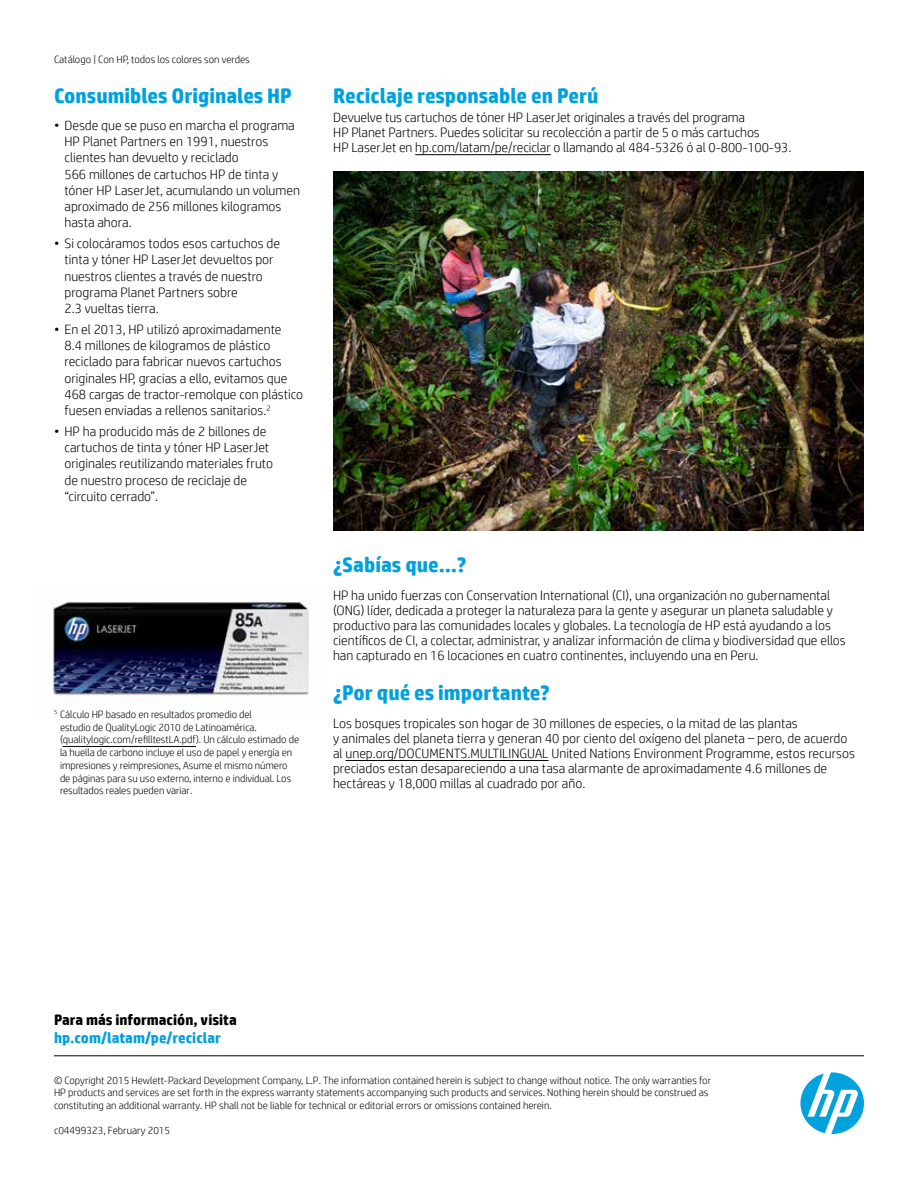
<style>
.page{position:relative;width:918px;height:1188px;background:#fff}
.page>*{position:absolute;margin:0;border:0;box-sizing:border-box;transform-origin:0 0}
.t1{font:700 21px "HP Simplified";color:#00a1dd}
.t2{font:700 15px "HP Simplified";color:#000}
.t3{font:700 15px "HP Simplified";color:#00a1dd}
.t4{font:300 13.5px/16.2px "HP Simplified";color:#000}
.t5{font:300 10.5px/12.8px "HP Simplified";letter-spacing:-.005em;color:#000}
</style>
<div class="page">
<svg style="left:800px;top:1072px;width:64px;height:62px"></svg>
<hr style="left:54px;top:1056px;width:810px;height:1px;background:#000">
<hr style="left:346px;top:760px;width:203px;height:1px;background:#000">
<hr style="left:415px;top:154px;width:136px;height:1px;background:#000">
<img style="left:50px;top:601px;width:261px;height:97px">
<hr style="left:63px;top:746px;width:133px;height:1px;background:#000">
<img style="left:333px;top:171px;width:531px;height:359px">
<p class="t5" style="left:54px;top:52px;width:197px">Catálogo | Con HP, todos los colores son verdes</p>
<h1 class="t1" style="left:54px;top:82px;width:239px">Consumibles Originales HP</h1>
<p class="t4" style="left:65px;top:117px;width:237px;text-indent:-11px">• Desde que se puso en marcha el programa HP Planet Partners en 1991, nuestros clientes han devuelto y reciclado<br>566 millones de cartuchos HP de tinta y tóner HP LaserJet, acumulando un volumen aproximado de 256 millones kilogramos hasta ahora.</p>
<p class="t4" style="left:65px;top:235px;width:217px;text-indent:-11px">• Si colocáramos todos esos cartuchos de tinta y tóner HP LaserJet devueltos por nuestros clientes a través de nuestro programa Planet Partners sobre<br>2.3 vueltas tierra.</p>
<p class="t4" style="left:65px;top:321px;width:240px;text-indent:-11px">• En el 2013, HP utilizó aproximadamente<br>8.4 millones de kilogramos de plástico reciclado para fabricar nuevos cartuchos originales HP, gracias a ello, evitamos que 468 cargas de tractor-remolque con plástico fuesen enviadas a rellenos sanitarios.<sup>2</sup></p>
<p class="t4" style="left:65px;top:423px;width:210px;text-indent:-11px">• HP ha producido más de 2 billones de cartuchos de tinta y tóner HP LaserJet originales reutilizando materiales fruto de nuestro proceso de reciclaje de “circuito cerrado”.</p>
<p class="t5" style="left:60px;top:708px;width:241px;text-indent:-6px"><sup>5</sup> Cálculo HP basado en resultados promedio del<br>estudio de QualityLogic 2010 de Latinoamérica. (qualitylogic.com/refilltestLA.pdf). Un cálculo estimado de la huella de carbono incluye el uso de papel y energía en impresiones y reimpresiones, Asume el mismo número de páginas para su uso externo, interno e individual. Los resultados reales pueden variar.</p>
<h1 class="t1" style="left:333px;top:82px;width:267px">Reciclaje responsable en Perú</h1>
<p class="t4" style="left:333px;top:109px;width:460px;line-height:15px">Devuelve tus cartuchos de tóner HP LaserJet originales a través del programa<br>HP Planet Partners. Puedes solicitar su recolección a partir de 5 o más cartuchos<br>HP LaserJet en hp.com/latam/pe/reciclar o llamando al 484-5326 ó al 0-800-100-93.</p>
<h1 class="t1" style="left:333px;top:551px;width:135px">¿Sabías que…?</h1>
<p class="t4" style="left:333px;top:587px;width:514px;line-height:15px">HP ha unido fuerzas con Conservation International (CI), una organización no gubernamental (ONG) líder, dedicada a proteger la naturaleza para la gente y asegurar un planeta saludable y productivo para las comunidades locales y globales. La tecnología de HP está ayudando a los científicos de CI, a colectar, administrar, y analizar información de clima y biodiversidad que ellos han capturado en 16 locaciones en cuatro continentes, incluyendo una en Peru.</p>
<h1 class="t1" style="left:333px;top:679px;width:218px">¿Por qué es importante?</h1>
<p class="t4" style="left:333px;top:715px;width:523px;line-height:15px">Los bosques tropicales son hogar de 30 millones de especies, o la mitad de las plantas<br>y animales del planeta tierra y generan 40 por ciento del oxígeno del planeta – pero, de acuerdo al unep.org/DOCUMENTS.MULTILINGUAL United Nations Environment Programme, estos recursos preciados estan desapareciendo a una tasa alarmante de aproximadamente 4.6 millones de hectáreas y 18,000 millas al cuadrado por año.</p>
<p class="t2" style="left:54px;top:1010px;width:184px">Para más información, visita</p>
<p class="t3" style="left:54px;top:1028px;width:168px">hp.com/latam/pe/reciclar</p>
<p class="t5" style="left:54px;top:1073px;width:659px">© Copyright 2015 Hewlett-Packard Development Company, L.P. The information contained herein is subject to change without notice. The only warranties for<br>HP products and services are set forth in the express warranty statements accompanying such products and services. Nothing herein should be construed as constituting an additional warranty. HP shall not be liable for technical or editorial errors or omissions contained herein.</p>
<p class="t5" style="left:54px;top:1124px;width:118px">c04499323, February 2015</p>
</div>
